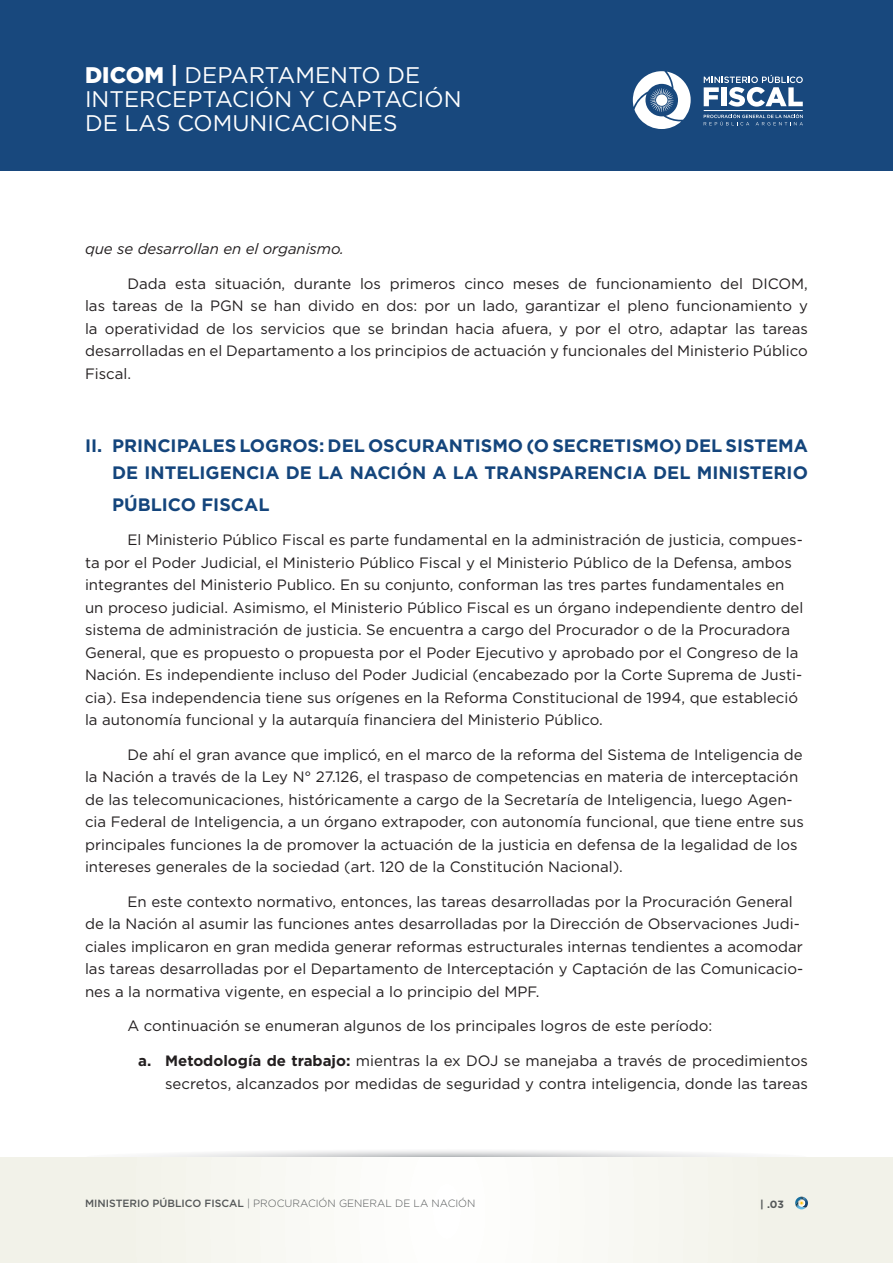
<style>
.page{position:relative;width:893px;height:1263px;background:#fff}
.page>*{position:absolute;margin:0;border:0;box-sizing:border-box;transform-origin:0 0}
.t1{font:22.65px/24.2px "Gotham";color:#fff}
.t2{font:700 18px/27px "Gotham";color:#14457c;text-align:right}
.t3{font:15px/22.5px "Gotham";color:#231f20}
.t4{font:italic 15px "Gotham";letter-spacing:-.005em;color:#231f20}
.t5{font:300 10.5px "Gotham";color:#545758}
.t6{font:700 10.5px "Gotham";color:#555859}
.s1{font-weight:900}
.s2{font-weight:700}
.s3{font-weight:500}
</style>
<div class="page">
<div style="left:0;top:0;width:893px;height:170px;background:#18487d"></div>
<svg style="left:633px;top:71px;width:58px;height:58px"></svg>
<div style="left:656px;top:94px;width:11px;height:12px;background:#fff;border-radius:50%"></div>
<hr style="left:704px;top:110px;width:99px;height:1px;background:#fff">
<svg style="left:704px;top:114px;width:99px;height:11px"></svg>
<svg style="left:704px;top:75px;width:99px;height:32px"></svg>
<svg style="left:87px;top:1151px;width:719px;height:7px"></svg>
<div style="left:0;top:1158px;width:893px;height:105px;background:linear-gradient(to right,#f7f7f1,#f7f7f1)"></div>
<svg style="left:795px;top:1197px;width:13px;height:12px"></svg>
<h1 class="t1" style="left:85px;top:62px;width:378px"><span class="s1">DICOM</span> <span class="s2">|</span> DEPARTAMENTO DE<br>INTERCEPTACIÓN Y CAPTACIÓN<br>DE LAS COMUNICACIONES</h1>
<p class="t4" style="left:85px;top:239px;width:261px">que se desarrollan en el organismo.</p>
<p class="t3" style="left:85px;top:272px;width:724px;text-align:justify;text-indent:43px">Dada esta situación, durante los primeros cinco meses de funcionamiento del DICOM, las tareas de la PGN se han divido en dos: por un lado, garantizar el pleno funcionamiento y la operatividad de los servicios que se brindan hacia afuera, y por el otro, adaptar las tareas desarrolladas en el Departamento a los principios de actuación y funcionales del Ministerio Público Fiscal.</p>
<p class="t2" style="left:85px;top:432px;width:724px">II. PRINCIPALES LOGROS: DEL OSCURANTISMO (O SECRETISMO) DEL SISTEMA<br>DE INTELIGENCIA DE LA NACIÓN A LA TRANSPARENCIA DEL MINISTERIO</p>
<p class="t2" style="left:112px;top:491px;width:159px">PÚBLICO FISCAL</p>
<p class="t3" style="left:85px;top:528px;width:720px;text-indent:43px">El Ministerio Público Fiscal es parte fundamental en la administración de justicia, compues&shy;ta por el Poder Judicial, el Ministerio Público Fiscal y el Ministerio Público de la Defensa, ambos integrantes del Ministerio Publico. En su conjunto, conforman las tres partes fundamentales en un proceso judicial. Asimismo, el Ministerio Público Fiscal es un órgano independiente dentro del sistema de administración de justicia. Se encuentra a cargo del Procurador o de la Procuradora General, que es propuesto o propuesta por el Poder Ejecutivo y aprobado por el Congreso de la Nación. Es independiente incluso del Poder Judicial (encabezado por la Corte Suprema de Justi&shy;cia). Esa independencia tiene sus orígenes en la Reforma Constitucional de 1994, que estableció la autonomía funcional y la autarquía financiera del Ministerio Público.</p>
<p class="t3" style="left:85px;top:743px;width:720px;text-indent:43px">De ahí el gran avance que implicó, en el marco de la reforma del Sistema de Inteligencia de la Nación a través de la Ley N° 27.126, el traspaso de competencias en materia de interceptación de las telecomunicaciones, históricamente a cargo de la Secretaría de Inteligencia, luego Agen&shy;cia Federal de Inteligencia, a un órgano extrapoder, con autonomía funcional, que tiene entre sus principales funciones la de promover la actuación de la justicia en defensa de la legalidad de los intereses generales de la sociedad (art. 120 de la Constitución Nacional).</p>
<p class="t3" style="left:85px;top:890px;width:720px;text-indent:43px">En este contexto normativo, entonces, las tareas desarrolladas por la Procuración General de la Nación al asumir las funciones antes desarrolladas por la Dirección de Observaciones Judi&shy;ciales implicaron en gran medida generar reformas estructurales internas tendientes a acomodar las tareas desarrolladas por el Departamento de Interceptación y Captación de las Comunicacio&shy;nes a la normativa vigente, en especial a lo principio del MPF.</p>
<p class="t3" style="left:128px;top:1014px;width:586px">A continuación se enumeran algunos de los principales logros de este período:</p>
<p class="t3" style="left:138px;top:1049px;width:671px;text-align:right"><span class="s2">a. Metodología de trabajo:</span> mientras la ex DOJ se manejaba a través de procedimientos secretos, alcanzados por medidas de seguridad y contra inteligencia, donde las tareas</p>
<p class="t5" style="left:85px;top:1197px;width:392px"><span class="s3">MINISTERIO PÚBLICO FISCAL</span> | PROCURACIÓN GENERAL DE LA NACIÓN</p>
<p class="t6" style="left:760px;top:1197px;width:25px">| .03</p>
</div>
